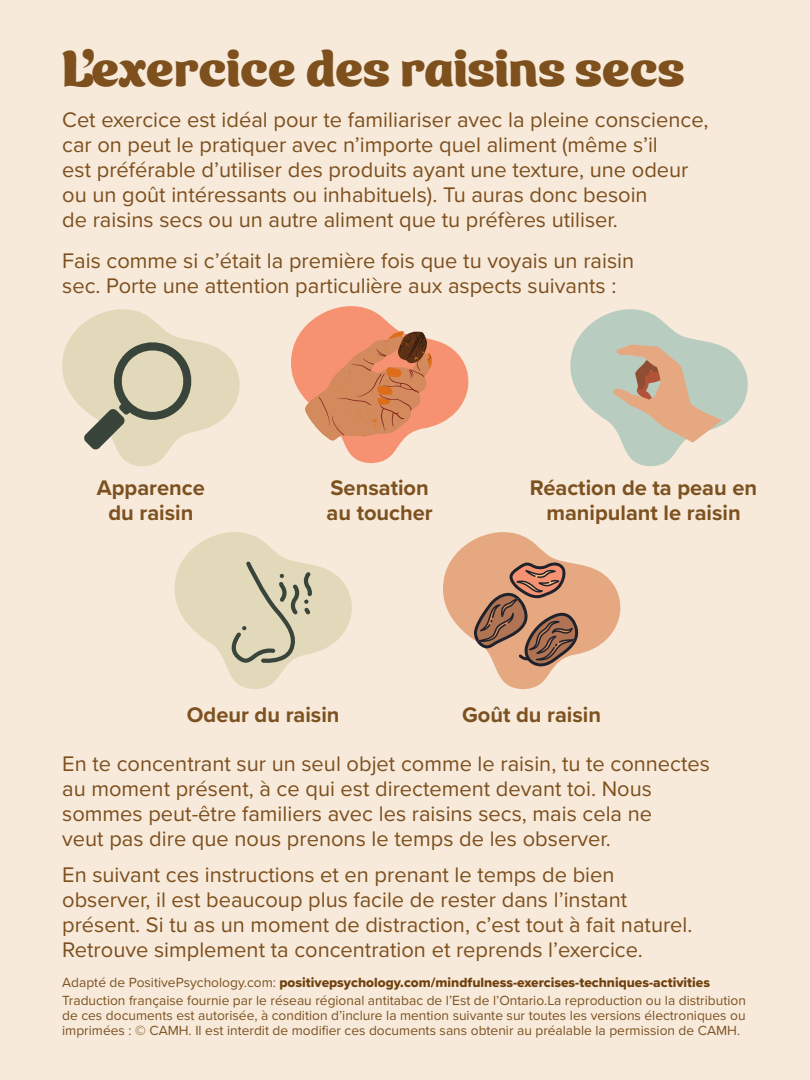
<style>
.page{position:relative;width:810px;height:1080px;background:#f7eada}
.page>*{position:absolute;margin:0;border:0;box-sizing:border-box;transform-origin:0 0}
.t1{font:50px "Ice Cream Standard";color:#7d501d}
.t2{font:21.88px/25px "Proxima Nova";color:#7d4f1e}
.centered_bold{font:700 21.88px/25px "Proxima Nova";color:#7d5120;text-align:center}
.Adapted{font:13.75px/15px "Proxima Nova";color:#7d5120;text-align:justify}
.Adapted-2{font:13.75px "Proxima Nova Extrabld";color:#70410f}
.s1{font-family:"Proxima Nova";color:#7d5120}
</style>
<div class="page">
<svg style="left:62px;top:309px;width:178px;height:157px"></svg>
<svg style="left:291px;top:306px;width:177px;height:158px"></svg>
<svg style="left:570px;top:309px;width:178px;height:157px"></svg>
<svg style="left:174px;top:532px;width:178px;height:157px"></svg>
<svg style="left:443px;top:532px;width:177px;height:157px"></svg>
<h1 class="t1" style="left:62px;top:26px;width:624px">L’exercice des raisins secs</h1>
<p class="t2" style="left:62px;top:106px;width:648px">Cet exercice est idéal pour te familiariser avec la pleine conscience, car on peut le pratiquer avec n’importe quel aliment (même s’il<br>est préférable d’utiliser des produits ayant une texture, une odeur ou un goût intéressants ou inhabituels). Tu auras donc besoin<br>de raisins secs ou un autre aliment que tu préfères utiliser.</p>
<p class="t2" style="left:62px;top:247px;width:573px">Fais comme si c’était la première fois que tu voyais un raisin sec. Porte une attention particulière aux aspects suivants :</p>
<p class="centered_bold" style="left:97px;top:474px;width:110px">Apparence du raisin</p>
<p class="centered_bold" style="left:327px;top:474px;width:108px;text-align:left">Sensation au toucher</p>
<p class="centered_bold" style="left:530px;top:474px;width:229px">Réaction de ta peau en manipulant le raisin</p>
<p class="centered_bold" style="left:187px;top:702px;width:154px">Odeur du raisin</p>
<p class="centered_bold" style="left:462px;top:702px;width:140px">Goût du raisin</p>
<p class="t2" style="left:62px;top:750px;width:649px">En te concentrant sur un seul objet comme le raisin, tu te connectes au moment présent, à ce qui est directement devant toi. Nous sommes peut-être familiers avec les raisins secs, mais cela ne<br>veut pas dire que nous prenons le temps de les observer.</p>
<p class="t2" style="left:62px;top:861px;width:632px">En suivant ces instructions et en prenant le temps de bien observer, il est beaucoup plus facile de rester dans l’instant présent. Si tu as un moment de distraction, c’est tout à fait naturel.<br>Retrouve simplement ta concentration et reprends l’exercice.</p>
<p class="Adapted-2" style="left:62px;top:972px;width:649px"><span class="s1">Adapté de PositivePsychology.com:</span> positivepsychology.com/mindfulness-exercises-techniques-activities</p>
<p class="Adapted" style="left:62px;top:992px;width:685px">Traduction française fournie par le réseau régional antitabac de l’Est de l’Ontario.La reproduction ou la distribution de ces documents est autorisée, à condition d’inclure la mention suivante sur toutes les versions électroniques ou imprimées : © CAMH. Il est interdit de modifier ces documents sans obtenir au préalable la permission de CAMH.</p>
</div>
